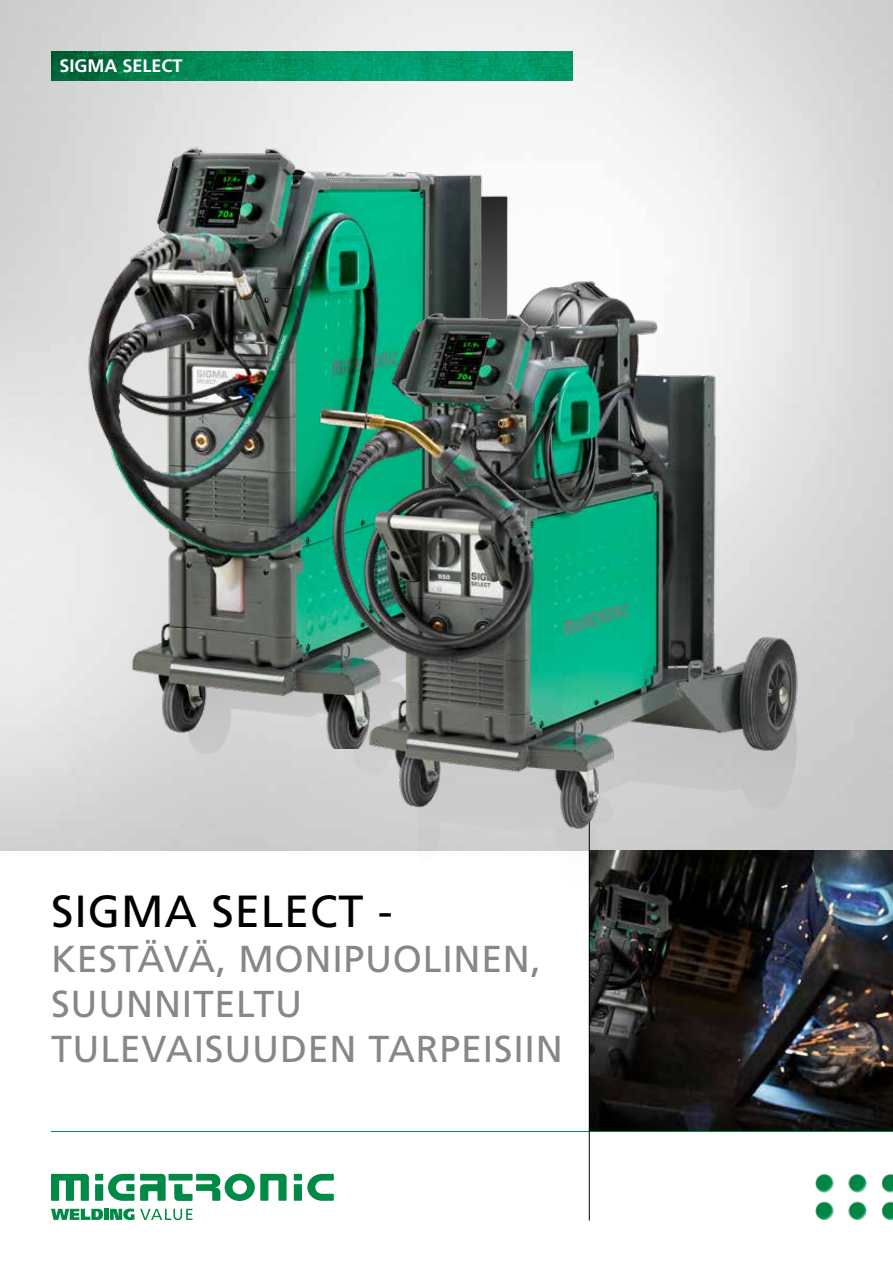
<style>
.page{position:relative;width:893px;height:1263px;background:#fff}
.page>*{position:absolute;margin:0;border:0;box-sizing:border-box;transform-origin:0 0}
.t1{font:45px "Frutiger LT Pro";letter-spacing:.02em;color:#000}
.t2{font:37.5px/45px "Frutiger LT Pro";letter-spacing:.02em;color:#878787}
.t3{font:700 18px "Frutiger LT Pro";color:#fff}
</style>
<div class="page">
<img style="left:590px;top:850px;width:303px;height:281px">
<img style="left:51px;top:51px;width:522px;height:30px">
<div style="left:95px;top:1174px;width:8px;height:6px;background:#008a46"></div>
<div style="left:95px;top:1184px;width:8px;height:17px;background:#008a46"></div>
<div style="left:294px;top:1174px;width:8px;height:6px;background:#008a46"></div>
<div style="left:294px;top:1184px;width:8px;height:17px;background:#008a46"></div>
<svg style="left:108px;top:1174px;width:26px;height:27px"></svg>
<svg style="left:307px;top:1174px;width:27px;height:27px"></svg>
<svg style="left:140px;top:1174px;width:26px;height:27px"></svg>
<svg style="left:51px;top:1174px;width:38px;height:27px"></svg>
<div style="left:169px;top:1174px;width:24px;height:6px;background:#008a46"></div>
<svg style="left:174px;top:1174px;width:113px;height:27px"></svg>
<svg style="left:51px;top:1209px;width:52px;height:11px"></svg>
<div style="left:104px;top:1209px;width:5px;height:11px;background:#008a46"></div>
<svg style="left:110px;top:1208px;width:24px;height:12px"></svg>
<svg style="left:140px;top:1209px;width:52px;height:11px"></svg>
<img style="left:815px;top:1174px;width:78px;height:46px">
<hr style="left:51px;top:1131px;width:842px;height:1px;background:#008a46">
<hr style="left:589px;top:774px;width:1px;height:446px;background:#000">
<img style="left:419px;top:836px;width:386px;height:59px">
<img style="left:80px;top:139px;width:492px;height:609px">
<img style="left:312px;top:273px;width:493px;height:563px">
<p class="t3" style="left:60px;top:55px;width:125px">SIGMA SELECT</p>
<p class="t1" style="left:51px;top:885px;width:343px">SIGMA SELECT -</p>
<p class="t2" style="left:51px;top:936px;width:513px">KESTÄVÄ, MONIPUOLINEN,<br>SUUNNITELTU<br>TULEVAISUUDEN TARPEISIIN</p>
</div>
